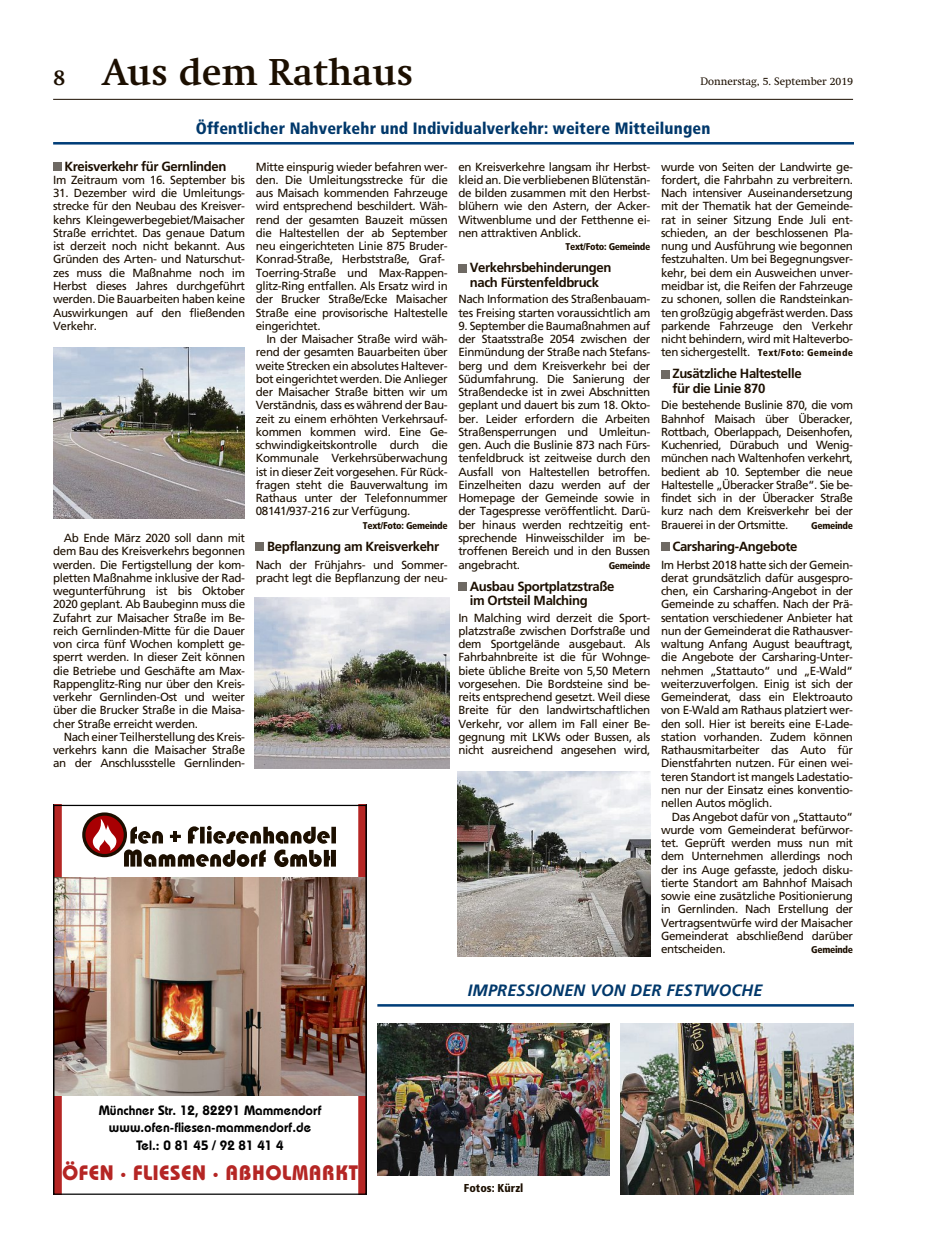
<style>
.page{position:relative;width:939px;height:1248px;background:#fff}
.page>*{position:absolute;margin:0;border:0;box-sizing:border-box;transform-origin:0 0}
.t1{font:700 36.62px "Swift";letter-spacing:.01em;color:#1c0f00}
.t2{font:700 20.88px "Bauhaus";letter-spacing:.025em;color:#b52624}
.t3{font:900 condensed 16.38px "Frutiger";letter-spacing:.01em;color:#00386b}
.t4{font:italic 700 16.38px "Frutiger";letter-spacing:.01em;color:#00386b}
.t5{font:600 13.5px/17.2px "Bauhaus";color:#000;text-align:center}
.t6{font:700 13.25px/14.5px "Frutiger";letter-spacing:-.03em;color:#1c0f00}
.t7{font:11.75px/13.2px "Frutiger";letter-spacing:-.03em;color:#1c0f00;text-align:justify}
.t8{font:900 condensed 11.5px "Frutiger";color:#1c0f00}
.t9{font:10.75px "Swift";color:#1c0f00}
.t10{font:900 condensed 9.75px "Frutiger";letter-spacing:-.03em;color:#1c0f00}
.s1{font-size:21.5px}
.s2{font-weight:900;font-stretch:condensed;font-size:9.75px}
</style>
<div class="page">
<hr style="left:53px;top:99px;width:800px;height:1px;background:#1c0f00">
<hr style="left:53px;top:142px;width:800px;height:2px;background:#003d78">
<div style="left:53px;top:162px;width:8px;height:8px;background:#6e6963"></div>
<div style="left:661px;top:370px;width:8px;height:8px;background:#6e6963"></div>
<div style="left:661px;top:542px;width:8px;height:8px;background:#6e6963"></div>
<div style="left:256px;top:542px;width:8px;height:8px;background:#6e6963"></div>
<div style="left:458px;top:264px;width:9px;height:8px;background:#6e6963"></div>
<div style="left:458px;top:582px;width:9px;height:8px;background:#6e6963"></div>
<img style="left:53px;top:347px;width:191px;height:171px">
<img style="left:255px;top:597px;width:195px;height:171px">
<img style="left:458px;top:771px;width:193px;height:185px">
<img style="left:377px;top:1023px;width:233px;height:151px">
<hr style="left:377px;top:1004px;width:476px;height:2px;background:#003d78">
<img style="left:621px;top:1023px;width:232px;height:171px">
<svg style="left:55px;top:806px;width:310px;height:71px"></svg>
<svg style="left:55px;top:1095px;width:310px;height:97px"></svg>
<img style="left:55px;top:877px;width:310px;height:218px">
<div style="left:53px;top:804px;width:314px;height:390px;border:1px solid #000"></div>
<h1 class="t1" style="left:53px;top:51px;width:362px"><span class="s1">8</span> Aus dem Rathaus</h1>
<p class="t9" style="left:701px;top:77px;width:154px">Donnerstag, 5. September 2019</p>
<h3 class="t3" style="left:196px;top:123px;width:516px">Öffentlicher Nahverkehr und Individualverkehr: weitere Mitteilungen</h3>
<p class="t6" style="left:65px;top:160px;width:163px">Kreisverkehr für Gernlinden</p>
<p class="t7" style="left:53px;top:174px;width:194px">Im Zeitraum vom 16. September bis</p>
<p class="t7" style="left:53px;top:188px;width:194px">31. Dezember wird die Umleitungs&shy;strecke für den Neubau des Kreisver&shy;kehrs Kleingewerbegebiet/Maisacher Straße errichtet. Das genaue Datum ist derzeit noch nicht bekannt. Aus Gründen des Arten- und Naturschut&shy;zes muss die Maßnahme noch im Herbst dieses Jahres durchgeführt werden. Die Bauarbeiten haben keine Auswirkungen auf den fließenden Verkehr.</p>
<p class="t7" style="left:256px;top:161px;width:194px;text-align:left">Mitte einspurig wieder befahren wer&shy;den. Die Umleitungsstrecke für die aus Maisach kommenden Fahrzeuge wird entsprechend beschildert. Wäh&shy;rend der gesamten Bauzeit müssen die Haltestellen der ab September neu eingerichteten Linie 875 Bruder-Konrad-Straße, Herbststraße, Graf-Toerring-Straße und Max-Rappen&shy;glitz-Ring entfallen. Als Ersatz wird in der Brucker Straße/Ecke Maisacher Straße eine provisorische Haltestelle eingerichtet.</p>
<p class="t7" style="left:256px;top:333px;width:194px;text-indent:11px">In der Maisacher Straße wird wäh&shy;rend der gesamten Bauarbeiten über weite Strecken ein absolutes Haltever&shy;bot eingerichtet werden. Die Anlieger der Maisacher Straße bitten wir um Verständnis, dass es während der Bau&shy;zeit zu einem erhöhten Verkehrsauf&shy;kommen kommen wird. Eine Ge&shy;schwindigkeitskontrolle durch die Kommunale Verkehrsüberwachung ist in dieser Zeit vorgesehen. Für Rück&shy;fragen steht die Bauverwaltung im Rathaus unter der Telefonnummer 08141/937-216 zur Verfügung.</p>
<p class="t10" style="left:363px;top:522px;width:86px">Text/Foto: Gemeinde</p>
<p class="t6" style="left:267px;top:540px;width:174px">Bepflanzung am Kreisverkehr</p>
<p class="t7" style="left:256px;top:559px;width:194px">Nach der Frühjahrs- und Sommer&shy;pracht legt die Bepflanzung der neu-</p>
<p class="t7" style="left:458px;top:161px;width:194px">en Kreisverkehre langsam ihr Herbst&shy;kleid an. Die verbliebenen Blütenstän&shy;de bilden zusammen mit den Herbst&shy;blühern wie den Astern, der Acker-Witwenblume und der Fetthenne ei&shy;nen attraktiven Anblick.</p>
<p class="t10" style="left:566px;top:243px;width:86px">Text/Foto: Gemeinde</p>
<p class="t6" style="left:470px;top:262px;width:143px">Verkehrsbehinderungen nach Fürstenfeldbruck</p>
<p class="t7" style="left:458px;top:294px;width:194px">Nach Information des Straßenbauam&shy;tes Freising starten voraussichtlich am</p>
<p class="t7" style="left:458px;top:320px;width:194px">9. September die Baumaßnahmen auf der Staatsstraße 2054 zwischen der Einmündung der Straße nach Stefans&shy;berg und dem Kreisverkehr bei der Südumfahrung. Die Sanierung der Straßendecke ist in zwei Abschnitten geplant und dauert bis zum 18. Okto&shy;ber. Leider erfordern die Arbeiten Straßensperrungen und Umleitun&shy;gen. Auch die Buslinie 873 nach Fürs&shy;tenfeldbruck ist zeitweise durch den Ausfall von Haltestellen betroffen.<br>Einzelheiten dazu werden auf der Homepage der Gemeinde sowie in der Tagespresse veröffentlicht. Darü&shy;ber hinaus werden rechtzeitig ent&shy;sprechende Hinweisschilder im be&shy;troffenen Bereich und in den Bussen angebracht.</p>
<p class="t7" style="left:661px;top:161px;width:194px">wurde von Seiten der Landwirte ge&shy;fordert, die Fahrbahn zu verbreitern.<br>Nach intensiver Auseinandersetzung mit der Thematik hat der Gemeinde&shy;rat in seiner Sitzung Ende Juli ent&shy;schieden, an der beschlossenen Pla&shy;nung und Ausführung wie begonnen festzuhalten. Um bei Begegnungsver&shy;kehr, bei dem ein Ausweichen unver&shy;meidbar ist, die Reifen der Fahrzeuge zu schonen, sollen die Randsteinkan&shy;ten großzügig abgefräst werden. Dass parkende Fahrzeuge den Verkehr nicht behindern, wird mit Halteverbo&shy;ten sichergestellt. <span class="s2">Text/Foto: Gemeinde</span></p>
<p class="t6" style="left:672px;top:368px;width:131px">Zusätzliche Haltestelle für die Linie 870</p>
<p class="t7" style="left:661px;top:400px;width:194px">Die bestehende Buslinie 870, die vom Bahnhof Maisach über Überacker, Rottbach, Oberlappach, Deisenhofen, Kuchenried, Dürabuch und Wenig&shy;münchen nach Waltenhofen verkehrt, bedient ab 10. September die neue Haltestelle „Überacker Straße“. Sie be&shy;findet sich in der Überacker Straße kurz nach dem Kreisverkehr bei der Brauerei in der Ortsmitte.</p>
<p class="t10" style="left:811px;top:522px;width:43px">Gemeinde</p>
<p class="t7" style="left:53px;top:532px;width:194px;text-indent:11px">Ab Ende März 2020 soll dann mit dem Bau des Kreisverkehrs begonnen werden. Die Fertigstellung der kom&shy;pletten Maßnahme inklusive der Rad&shy;wegunterführung ist bis Oktober 2020 geplant. Ab Baubeginn muss die Zufahrt zur Maisacher Straße im Be&shy;reich Gernlinden-Mitte für die Dauer von circa fünf Wochen komplett ge&shy;sperrt werden. In dieser Zeit können die Betriebe und Geschäfte am Max-Rappenglitz-Ring nur über den Kreis&shy;verkehr Gernlinden-Ost und weiter über die Brucker Straße in die Maisa&shy;cher Straße erreicht werden.</p>
<p class="t7" style="left:53px;top:731px;width:194px;text-indent:11px">Nach einer Teilherstellung des Kreis&shy;verkehrs kann die Maisacher Straße an der Anschlussstelle Gernlinden-</p>
<p class="t6" style="left:672px;top:540px;width:126px">Carsharing-Angebote</p>
<p class="t7" style="left:661px;top:559px;width:194px">Im Herbst 2018 hatte sich der Gemein&shy;derat grundsätzlich dafür ausgespro&shy;chen, ein Carsharing-Angebot in der Gemeinde zu schaffen. Nach der Prä&shy;sentation verschiedener Anbieter hat nun der Gemeinderat die Rathausver&shy;waltung Anfang August beauftragt, die Angebote der Carsharing-Unter&shy;nehmen „Stattauto“ und „E-Wald“ weiterzuverfolgen. Einig ist sich der Gemeinderat, dass ein Elektroauto von E-Wald am Rathaus platziert wer&shy;den soll. Hier ist bereits eine E-Lade&shy;station vorhanden. Zudem können Rathausmitarbeiter das Auto für Dienstfahrten nutzen. Für einen wei&shy;teren Standort ist mangels Ladestatio&shy;nen nur der Einsatz eines konventio&shy;nellen Autos möglich.</p>
<p class="t7" style="left:661px;top:811px;width:194px;text-indent:11px">Das Angebot dafür von „Stattauto“ wurde vom Gemeinderat befürwor&shy;tet. Geprüft werden muss nun mit dem Unternehmen allerdings noch der ins Auge gefasste, jedoch disku&shy;tierte Standort am Bahnhof Maisach sowie eine zusätzliche Positionierung in Gernlinden. Nach Erstellung der Vertragsentwürfe wird der Maisacher Gemeinderat abschließend darüber entscheiden.</p>
<p class="t10" style="left:609px;top:561px;width:43px">Gemeinde</p>
<p class="t6" style="left:470px;top:580px;width:146px">Ausbau Sportplatzstraße im Ortsteil Malching</p>
<p class="t7" style="left:458px;top:612px;width:194px">In Malching wird derzeit die Sport&shy;platzstraße zwischen Dorfstraße und dem Sportgelände ausgebaut. Als Fahrbahnbreite ist die für Wohnge&shy;biete übliche Breite von 5,50 Metern vorgesehen. Die Bordsteine sind be&shy;reits entsprechend gesetzt. Weil diese Breite für den landwirtschaftlichen Verkehr, vor allem im Fall einer Be&shy;gegnung mit LKWs oder Bussen, als nicht ausreichend angesehen wird,</p>
<p class="t10" style="left:811px;top:946px;width:43px">Gemeinde</p>
<p class="t5" style="left:99px;top:1101px;width:224px">Münchner Str. 12, 82291 Mammendorf www.ofen-fliesen-mammendorf.de<br>Tel.: 0 81 45 / 92 81 41 4</p>
<h2 class="t2" style="left:62px;top:1164px;width:297px">ÖFEN · FLIESEN · ABHOLMARKT</h2>
<h3 class="t4" style="left:468px;top:981px;width:296px">IMPRESSIONEN VON DER FESTWOCHE</h3>
<p class="t8" style="left:464px;top:1183px;width:61px">Fotos: Kürzl</p>
</div>
